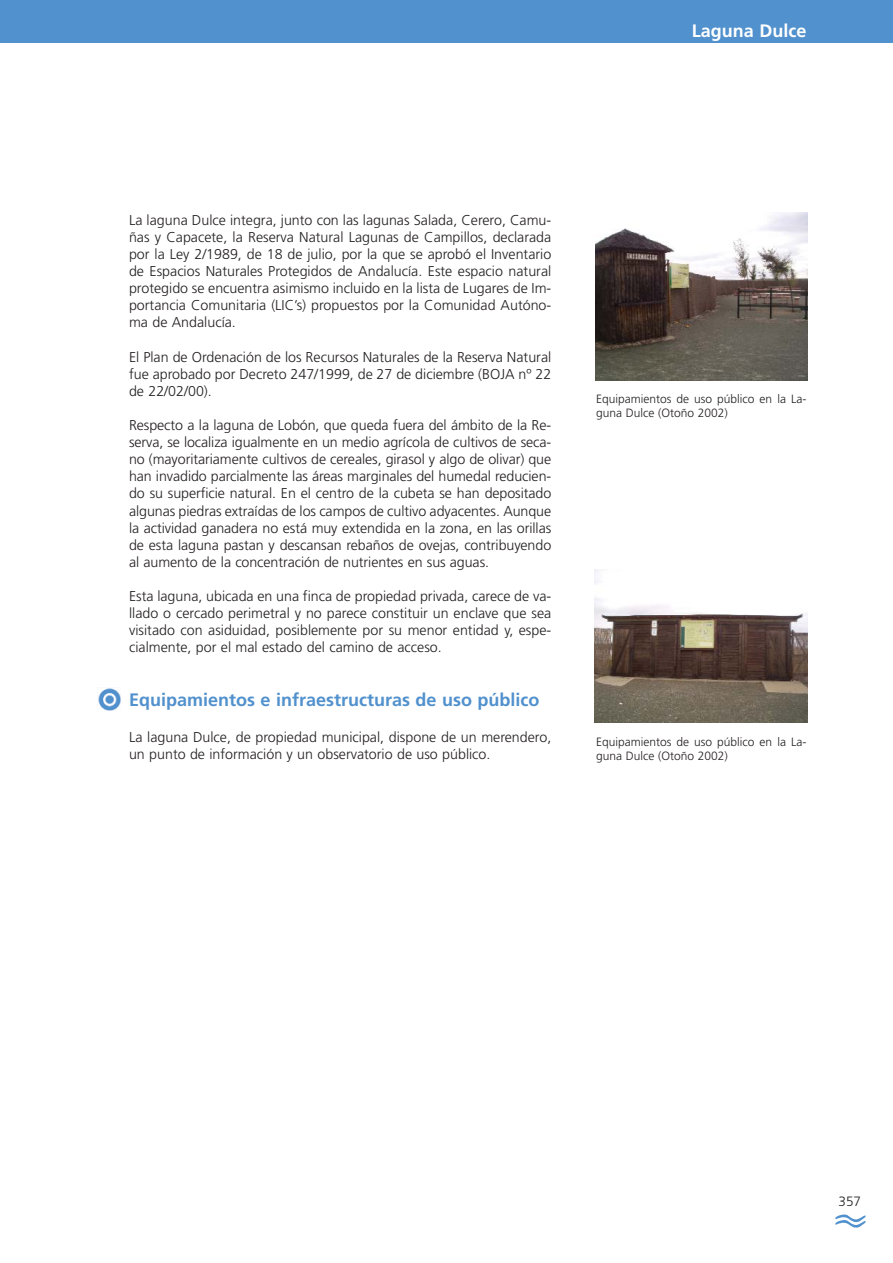
<style>
.page{position:relative;width:893px;height:1263px;background:#fff}
.page>*{position:absolute;margin:0;border:0;box-sizing:border-box;transform-origin:0 0}
.t1{font:700 18px "Frutiger";color:#5191cd}
.t2{font:700 18px "Frutiger";color:#fff}
.t3{font:300 14.25px/17.1px "Frutiger";color:#231f20;text-align:justify}
.t4{font:300 13.5px "Frutiger";color:#231f20}
.t5{font:300 12px/14.4px "Frutiger";color:#231f20}
</style>
<div class="page">
<div style="left:0;top:0;width:893px;height:43px;background:#5191cd"></div>
<img style="left:595px;top:213px;width:213px;height:168px">
<svg style="left:835px;top:1214px;width:31px;height:14px"></svg>
<img style="left:98px;top:688px;width:22px;height:23px">
<img style="left:594px;top:570px;width:214px;height:152px">
<p class="t2" style="left:692px;top:24px;width:116px">Laguna Dulce</p>
<p class="t3" style="left:129px;top:212px;width:424px">La laguna Dulce integra, junto con las lagunas Salada, Cerero, Camu&shy;ñas y Capacete, la Reserva Natural Lagunas de Campillos, declarada por la Ley 2/1989, de 18 de julio, por la que se aprobó el Inventario de Espacios Naturales Protegidos de Andalucía. Este espacio natural protegido se encuentra asimismo incluido en la lista de Lugares de Im&shy;portancia Comunitaria (LIC’s) propuestos por la Comunidad Autóno&shy;ma de Andalucía.</p>
<p class="t3" style="left:129px;top:349px;width:424px">El Plan de Ordenación de los Recursos Naturales de la Reserva Natural fue aprobado por Decreto 247/1999, de 27 de diciembre (BOJA nº 22 de 22/02/00).</p>
<p class="t3" style="left:129px;top:418px;width:424px">Respecto a la laguna de Lobón, que queda fuera del ámbito de la Re&shy;serva, se localiza igualmente en un medio agrícola de cultivos de seca&shy;no (mayoritariamente cultivos de cereales, girasol y algo de olivar) que han invadido parcialmente las áreas marginales del humedal reducien&shy;do su superficie natural. En el centro de la cubeta se han depositado algunas piedras extraídas de los campos de cultivo adyacentes. Aunque la actividad ganadera no está muy extendida en la zona, en las orillas de esta laguna pastan y descansan rebaños de ovejas, contribuyendo al aumento de la concentración de nutrientes en sus aguas.</p>
<p class="t3" style="left:129px;top:589px;width:424px">Esta laguna, ubicada en una finca de propiedad privada, carece de va&shy;llado o cercado perimetral y no parece constituir un enclave que sea visitado con asiduidad, posiblemente por su menor entidad y, espe&shy;cialmente, por el mal estado del camino de acceso.</p>
<p class="t1" style="left:129px;top:693px;width:412px">Equipamientos e infraestructuras de uso público</p>
<p class="t3" style="left:129px;top:730px;width:424px">La laguna Dulce, de propiedad municipal, dispone de un merendero, un punto de información y un observatorio de uso público.</p>
<p class="t5" style="left:596px;top:392px;width:212px">Equipamientos de uso público en la La&shy;guna Dulce (Otoño 2002)</p>
<p class="t5" style="left:596px;top:735px;width:212px">Equipamientos de uso público en la La&shy;guna Dulce (Otoño 2002)</p>
<p class="t4" style="left:839px;top:1196px;width:24px">357</p>
</div>
